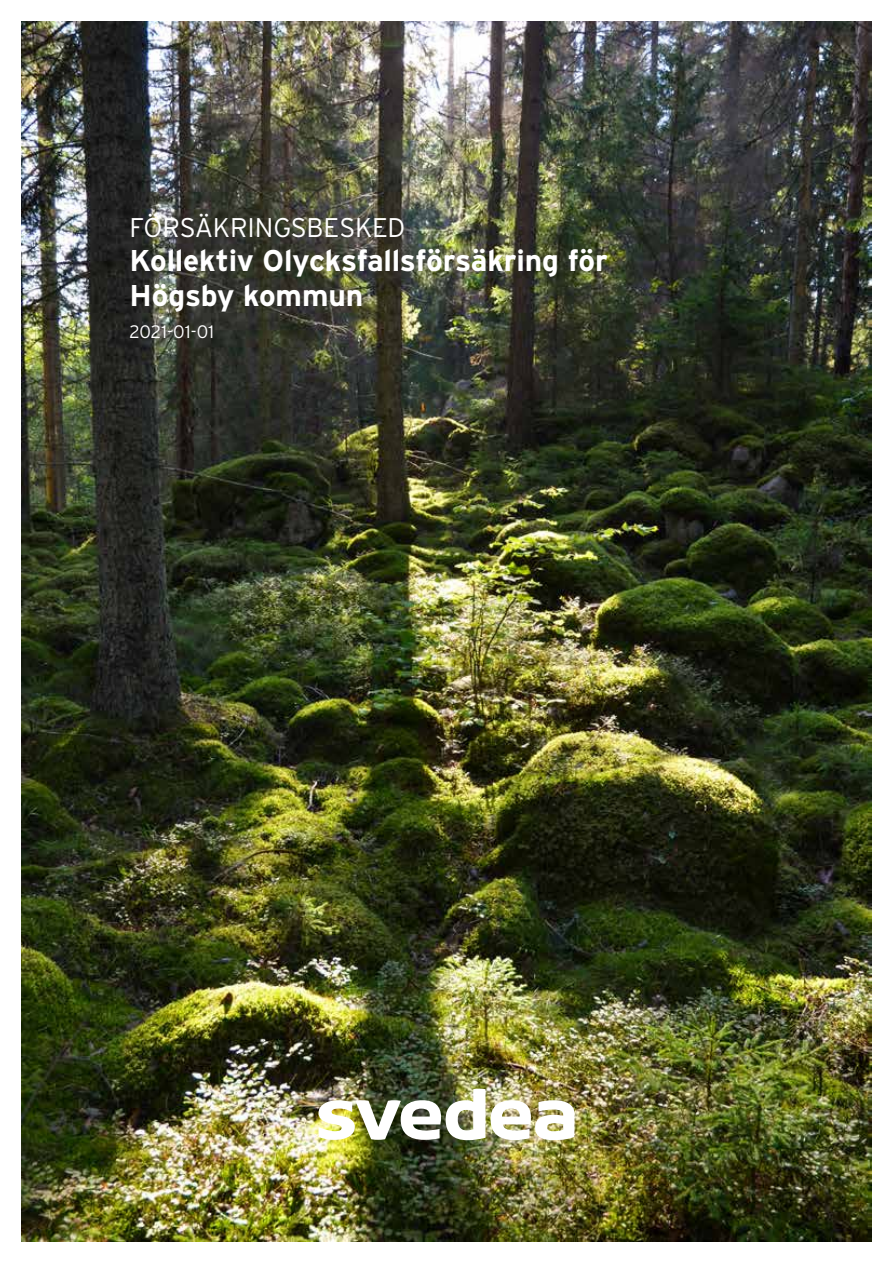
<style>
.page{position:relative;width:893px;height:1263px;background:#fff}
.page>*{position:absolute;margin:0;border:0;box-sizing:border-box;transform-origin:0 0}
.t1{font:700 30px/34.5px "Interstate";letter-spacing:-.01em;color:#fff}
.t2{font:300 27px "Interstate";letter-spacing:-.01em;color:#fff}
.t3{font:300 18px "Interstate";letter-spacing:.01em;color:#fff}
</style>
<div class="page">
<img style="left:21px;top:21px;width:850px;height:1220px">
<img style="left:491px;top:1100px;width:83px;height:40px">
<img style="left:319px;top:1089px;width:166px;height:51px">
<p class="t2" style="left:130px;top:211px;width:277px">FÖRSÄKRINGSBESKED</p>
<p class="t1" style="left:130px;top:243px;width:480px">Kollektiv Olycksfallsförsäkring för<br>Högsby kommun</p>
<p class="t3" style="left:130px;top:321px;width:86px">2021-01-01</p>
</div>
